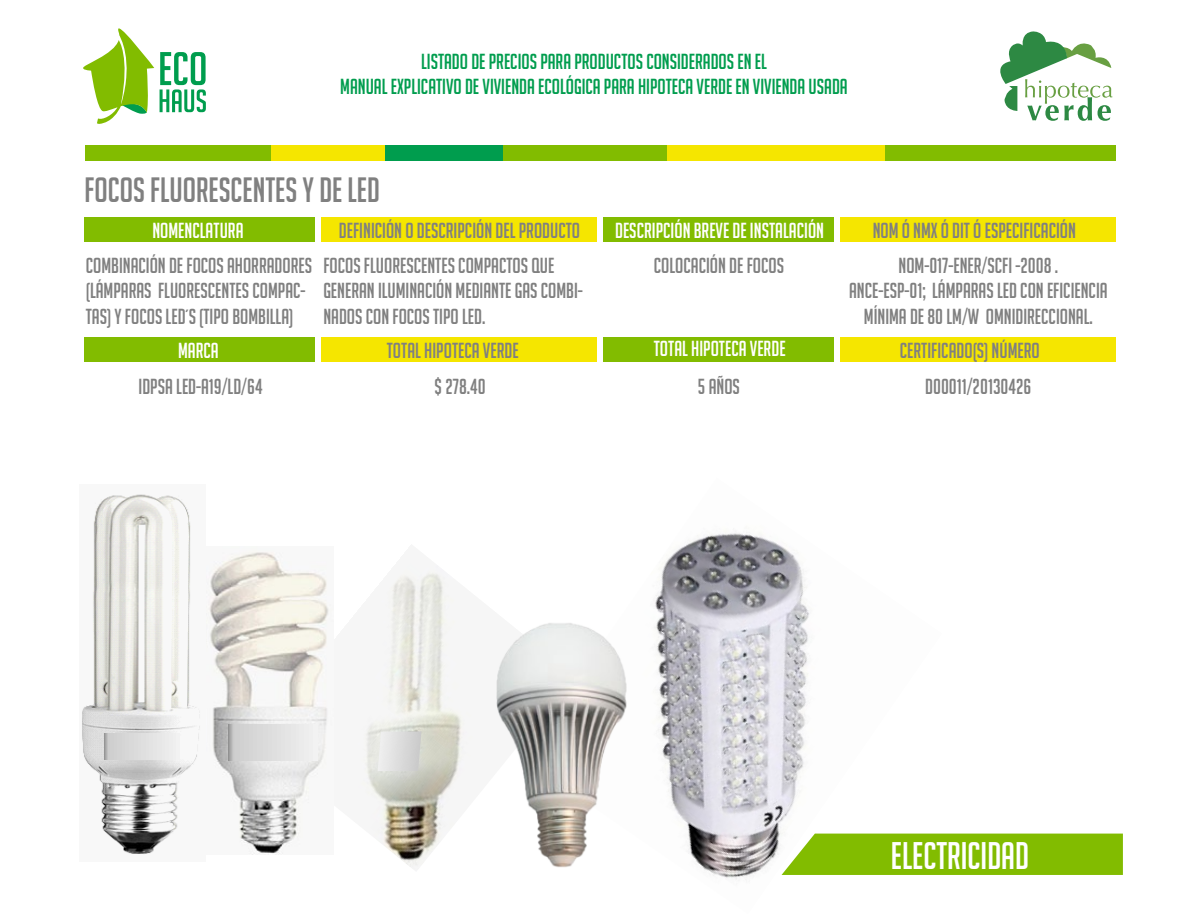
<style>
.page{position:relative;width:1188px;height:918px;background:#fff}
.page>*{position:absolute;margin:0;border:0;box-sizing:border-box;transform-origin:0 0}
.t1{font:37.5px "Big Noodle Titling";color:#fff;scale:.96 1}
.t2{font:34.35px "Big Noodle Titling";color:#808080;scale:.96 1}
.t3{font:21.3px/25.5px "Big Noodle Titling";color:#808080;scale:.96 1}
.t4{font:21.3px/25.5px "Big Noodle Titling";color:#009d4e;text-align:center;scale:.96 1}
.t5{font:21.3px "Big Noodle Titling";color:#fff;scale:.96 1}
</style>
<div class="page">
<img style="left:661px;top:532px;width:281px;height:344px">
<img style="left:361px;top:566px;width:84px;height:270px">
<img style="left:206px;top:550px;width:123px;height:305px">
<img style="left:82px;top:494px;width:118px;height:361px">
<svg style="left:104px;top:733px;width:6px;height:27px"></svg>
<div style="left:110px;top:733px;width:5px;height:27px;background:#cfcfcf"></div>
<hr style="left:115px;top:733px;width:3px;height:27px;background:#d1d1d1">
<hr style="left:118px;top:733px;width:4px;height:27px;background:#d3d3d3">
<hr style="left:122px;top:733px;width:4px;height:27px;background:#d5d5d5">
<hr style="left:126px;top:733px;width:3px;height:27px;background:#d7d7d7">
<div style="left:129px;top:733px;width:5px;height:27px;background:#d9d9d9"></div>
<hr style="left:134px;top:733px;width:4px;height:27px;background:#dbdbdb">
<hr style="left:138px;top:733px;width:3px;height:27px;background:#ddd">
<div style="left:141px;top:733px;width:5px;height:27px;background:#dfdfdf"></div>
<hr style="left:146px;top:733px;width:3px;height:27px;background:#e1e1e1">
<hr style="left:149px;top:733px;width:4px;height:27px;background:#e3e3e3">
<div style="left:153px;top:733px;width:5px;height:27px;background:#e5e5e5"></div>
<hr style="left:158px;top:733px;width:4px;height:27px;background:#e7e7e7">
<hr style="left:162px;top:733px;width:3px;height:27px;background:#e9e9e9">
<div style="left:165px;top:733px;width:5px;height:27px;background:#ebebeb"></div>
<hr style="left:170px;top:733px;width:3px;height:27px;background:#ededed">
<hr style="left:173px;top:733px;width:4px;height:27px;background:#efefef">
<hr style="left:177px;top:733px;width:3px;height:27px;background:#f2f2f2">
<hr style="left:228px;top:724px;width:1px;height:36px;background:#8d8d8d">
<hr style="left:229px;top:724px;width:1px;height:36px;background:#989898">
<hr style="left:230px;top:724px;width:1px;height:36px;background:#a5a5a5">
<hr style="left:231px;top:724px;width:1px;height:36px;background:#b0b0b0">
<hr style="left:232px;top:724px;width:1px;height:36px;background:#bdbdbd">
<hr style="left:233px;top:724px;width:1px;height:36px;background:#c8c8c8">
<hr style="left:234px;top:724px;width:1px;height:36px;background:#cdcdcd">
<div style="left:235px;top:724px;width:6px;height:36px;background:#cfcfcf"></div>
<hr style="left:241px;top:724px;width:3px;height:36px;background:#d1d1d1">
<div style="left:244px;top:724px;width:5px;height:36px;background:#d3d3d3"></div>
<hr style="left:249px;top:724px;width:4px;height:36px;background:#d5d5d5">
<div style="left:253px;top:724px;width:5px;height:36px;background:#d7d7d7"></div>
<div style="left:258px;top:724px;width:5px;height:36px;background:#d9d9d9"></div>
<div style="left:263px;top:724px;width:5px;height:36px;background:#dbdbdb"></div>
<hr style="left:268px;top:724px;width:4px;height:36px;background:#ddd">
<div style="left:272px;top:724px;width:5px;height:36px;background:#dfdfdf"></div>
<hr style="left:277px;top:724px;width:4px;height:36px;background:#e1e1e1">
<hr style="left:281px;top:724px;width:4px;height:36px;background:#e3e3e3">
<div style="left:285px;top:724px;width:6px;height:36px;background:#e5e5e5"></div>
<div style="left:291px;top:724px;width:5px;height:36px;background:#e7e7e7"></div>
<hr style="left:296px;top:724px;width:4px;height:36px;background:#e9e9e9">
<div style="left:300px;top:724px;width:5px;height:36px;background:#ebebeb"></div>
<hr style="left:305px;top:724px;width:4px;height:36px;background:#ededed">
<hr style="left:309px;top:724px;width:4px;height:36px;background:#efefef">
<hr style="left:313px;top:724px;width:4px;height:36px;background:#f2f2f2">
<svg style="left:782px;top:834px;width:341px;height:41px"></svg>
<div style="left:85px;top:146px;width:187px;height:15px;background:#82bc00"></div>
<div style="left:885px;top:146px;width:231px;height:15px;background:#82bc00"></div>
<div style="left:501px;top:146px;width:166px;height:15px;background:#82bc00"></div>
<div style="left:385px;top:146px;width:118px;height:15px;background:#009d4e"></div>
<div style="left:272px;top:146px;width:113px;height:15px;background:#f5e600"></div>
<div style="left:667px;top:146px;width:218px;height:15px;background:#f5e600"></div>
<div style="left:85px;top:217px;width:230px;height:24px;background:#82bc00"></div>
<div style="left:321px;top:217px;width:276px;height:24px;background:#f5e600"></div>
<div style="left:604px;top:217px;width:230px;height:24px;background:#82bc00"></div>
<div style="left:841px;top:217px;width:275px;height:24px;background:#f5e600"></div>
<div style="left:85px;top:337px;width:230px;height:24px;background:#82bc00"></div>
<div style="left:321px;top:337px;width:276px;height:24px;background:#f5e600"></div>
<div style="left:604px;top:337px;width:230px;height:24px;background:#82bc00"></div>
<div style="left:841px;top:337px;width:275px;height:24px;background:#f5e600"></div>
<svg style="left:83px;top:28px;width:71px;height:96px"></svg>
<svg style="left:160px;top:52px;width:46px;height:60px"></svg>
<svg style="left:1000px;top:31px;width:113px;height:90px"></svg>
<img style="left:376px;top:578px;width:373px;height:302px">
<p class="t4" style="left:340px;top:48px;width:530px">LISTADO DE PRECIOS PARA PRODUCTOS CONSIDERADOS EN EL<br>MANUAL EXPLICATIVO DE VIVIENDA ECOLÓGICA PARA HIPOTECA VERDE EN VIVIENDA USADA</p>
<h2 class="t2" style="left:85px;top:171px;width:309px">FOCOS FLUORESCENTES Y DE LED</h2>
<p class="t5" style="left:152px;top:219px;width:96px">NOMENCLATURA</p>
<p class="t3" style="left:339px;top:218px;width:253px">DEFINICIÓN O DESCRIPCIÓN DEL PRODUCTO</p>
<p class="t5" style="left:615px;top:219px;width:219px">DESCRIPCIÓN BREVE DE INSTALACIÓN</p>
<p class="t3" style="left:873px;top:218px;width:213px">NOM Ó NMX Ó DIT Ó ESPECIFICACIÓN</p>
<p class="t3" style="left:86px;top:252px;width:237px">COMBINACIÓN DE FOCOS AHORRADORES (LÁMPARAS FLUORESCENTES COMPAC-<br>TAS) Y FOCOS LED´S (TIPO BOMBILLA)</p>
<p class="t3" style="left:323px;top:252px;width:272px">FOCOS FLUORESCENTES COMPACTOS QUE<br>GENERAN ILUMINACIÓN MEDIANTE GAS COMBI-<br>NADOS CON FOCOS TIPO LED.</p>
<p class="t3" style="left:654px;top:252px;width:137px">COLOCACIÓN DE FOCOS</p>
<p class="t3" style="left:849px;top:252px;width:271px;text-align:center">NOM-017-ENER/SCFI -2008 .<br>ANCE-ESP-01; LÁMPARAS LED CON EFICIENCIA<br>MÍNIMA DE 80 LM/W OMNIDIRECCIONAL.</p>
<p class="t5" style="left:178px;top:339px;width:44px">MARCA</p>
<p class="t3" style="left:387px;top:337px;width:139px">TOTAL HIPOTECA VERDE</p>
<p class="t5" style="left:654px;top:337px;width:139px">TOTAL HIPOTECA VERDE</p>
<p class="t3" style="left:900px;top:337px;width:147px">CERTIFICADO(S)NÚMERO</p>
<p class="t3" style="left:139px;top:374px;width:131px">IDPSA LED-A19/LD/64</p>
<p class="t3" style="left:434px;top:374px;width:55px">$ 278.40</p>
<p class="t3" style="left:698px;top:374px;width:45px">5 AÑOS</p>
<p class="t3" style="left:925px;top:374px;width:112px">D00011/20130426</p>
<h1 class="t1" style="left:891px;top:836px;width:145px">ELECTRICIDAD</h1>
</div>
